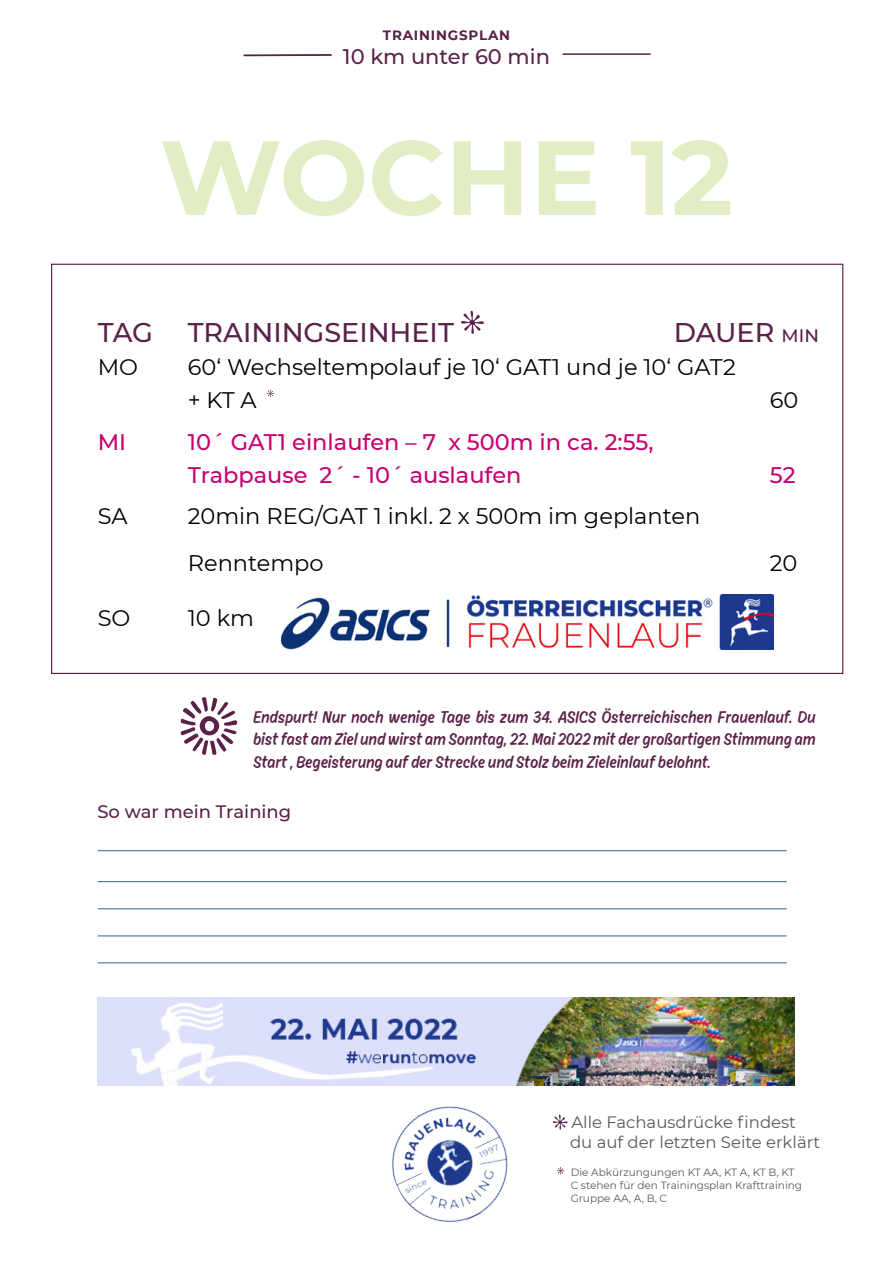
<style>
.page{position:relative;width:893px;height:1263px;background:#fff}
.page>*{position:absolute;margin:0;border:0;box-sizing:border-box;transform-origin:0 0}
.t1{font:700 105px "Montserrat";color:#e2edc3}
.t2{font:500 27px "Montserrat";color:#5a2149}
.t3{font:22.5px/33px "Montserrat";color:#000}
.t4{font:500 22.5px/33px "Montserrat";color:#c6006f}
.t5{font:500 21px "Montserrat";color:#5a2149}
.t6{font:100 18px/22.5px "Ahkio";letter-spacing:.01em;color:#5a2149;text-align:justify}
.t7{font:500 18px "Montserrat";color:#5a2149}
.t8{font:16.5px/19.8px "Montserrat";color:#58595b}
.t9{font:700 13.5px "Montserrat";letter-spacing:.06em;color:#5a2149}
.t10{font:10.5px/12.6px "Montserrat";color:#58595b}
</style>
<div class="page">
<svg style="left:557px;top:1167px;width:7px;height:7px"></svg>
<hr style="left:244px;top:54px;width:88px;height:2px;background:#5a2149">
<hr style="left:562px;top:53px;width:89px;height:2px;background:#5a2149">
<img style="left:392px;top:1106px;width:116px;height:117px">
<svg style="left:553px;top:1115px;width:15px;height:14px"></svg>
<img style="left:98px;top:998px;width:697px;height:87px">
<hr style="left:98px;top:962px;width:689px;height:1px;background:#2c658f">
<hr style="left:98px;top:881px;width:689px;height:1px;background:#2c658f">
<hr style="left:98px;top:850px;width:689px;height:1px;background:#2c658f">
<hr style="left:98px;top:908px;width:689px;height:1px;background:#2c658f">
<hr style="left:98px;top:936px;width:689px;height:1px;background:#2c658f">
<svg style="left:461px;top:311px;width:23px;height:23px"></svg>
<img style="left:282px;top:595px;width:492px;height:54px">
<svg style="left:181px;top:697px;width:56px;height:58px"></svg>
<svg style="left:267px;top:390px;width:7px;height:7px"></svg>
<p class="t9" style="left:383px;top:25px;width:129px">TRAININGSPLAN</p>
<p class="t5" style="left:343px;top:42px;width:208px">10 km unter 60 min</p>
<h1 class="t1" style="left:160px;top:102px;width:575px">WOCHE 12</h1>
<h2 class="t2" style="left:98px;top:314px;width:57px">Tag</h2>
<h2 class="t2" style="left:188px;top:314px;width:260px">Train ingsein heit</h2>
<h2 class="t2" style="left:674px;top:314px;width:61px">Dauer</h2>
<p class="t7" style="left:782px;top:323px;width:35px">min</p>
<p class="t3" style="left:98px;top:350px;width:42px">MO</p>
<p class="t3" style="left:188px;top:350px;width:550px">60‘ Wechseltempolauf je 10‘ GAT1 und je 10‘ GAT2 + KT A</p>
<p class="t3" style="left:770px;top:383px;width:30px">60</p>
<p class="t4" style="left:98px;top:424px;width:25px">MI</p>
<p class="t4" style="left:188px;top:424px;width:467px">10´ GAT1 einlaufen – 7 x 500m in ca. 2:55,<br>Trabpause 2´ - 10´ auslaufen</p>
<p class="t3" style="left:98px;top:499px;width:31px">SA</p>
<p class="t3" style="left:188px;top:492px;width:514px;line-height:46.5px">20min REG/GAT 1 inkl. 2 x 500m im geplanten<br>Renntempo</p>
<p class="t3" style="left:98px;top:600px;width:34px">SO</p>
<p class="t3" style="left:188px;top:600px;width:68px">10 km</p>
<p class="t4" style="left:770px;top:457px;width:27px">52</p>
<p class="t3" style="left:770px;top:545px;width:29px">20</p>
<p class="t6" style="left:253px;top:705px;width:564px">Endspurt! Nur noch wenige Tage bis zum 34. ASICS Österreichischen Frauenlauf. Du bist fast am Ziel und wirst am Sonntag, 22. Mai 2022 mit der großartigen Stimmung am Start , Begeisterung auf der Strecke und Stolz beim Zieleinlauf belohnt.</p>
<p class="t7" style="left:97px;top:799px;width:195px">So war mein Training</p>
<p class="t8" style="left:570px;top:1112px;width:252px">Alle Fachausdrücke findest du auf der letzten Seite erklärt</p>
<p class="t10" style="left:571px;top:1166px;width:233px">Die Abkürzungungen KT AA, KT A, KT B, KT<br>C stehen für den Trainingsplan Krafttraining<br>Gruppe AA, A, B, C</p>
</div>
